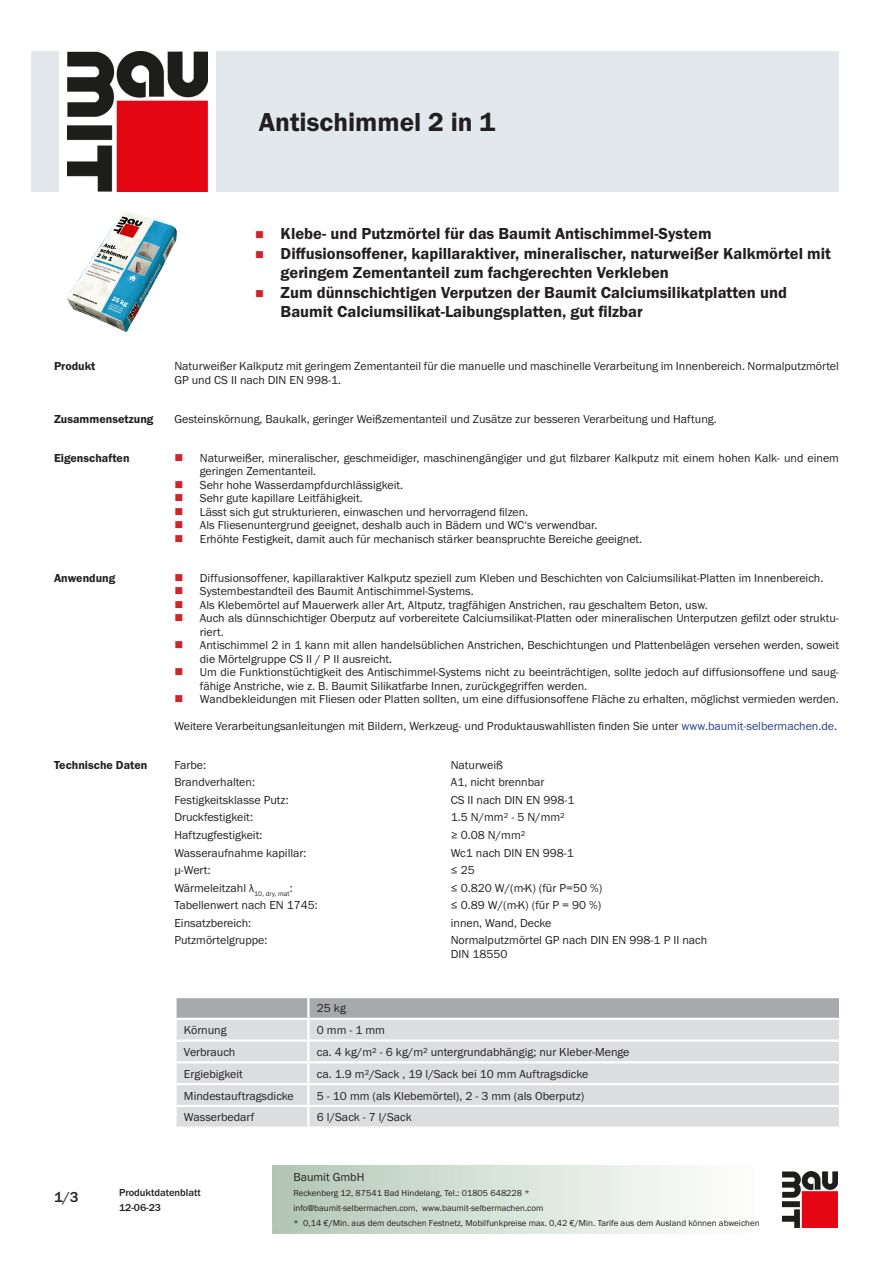
<style>
.page{position:relative;width:893px;height:1263px;background:#fff}
.page>*{position:absolute;margin:0;border:0;box-sizing:border-box;transform-origin:0 0}
.PDS_Produktname{font:27px "BM Franklin Gothic URW Dem";color:#231f20}
.t1{font:16.5px/19.5px "BM Franklin Gothic URW Dem";color:#231f20}
.t2{font:500 15px "BM Franklin Gothic URW";color:#231f20}
.PDS_Standard{font:12px/13.5px "BM Franklin Gothic URW Boo";color:#231f20}
.PDS_Standard_linksbü{font:12px/13.5px "BM Franklin Gothic URW Boo";color:#231f20}
.PDS_Header{font:12px "BM Franklin Gothic URW Dem";color:#231f20}
.t3{font:500 10.5px/15px "BM Franklin Gothic URW";color:#231f20}
.t4{font:9px/15px "BM Franklin Gothic URW Boo";color:#231f20}
.s1{color:#253f8e}
</style>
<div class="page">
<img style="left:782px;top:1171px;width:56px;height:56px">
<div style="left:32px;top:51px;width:27px;height:140px;background:#e2e8eb"></div>
<img style="left:68px;top:51px;width:139px;height:140px">
<div style="left:216px;top:51px;width:623px;height:140px;background:#e2e8eb"></div>
<img style="left:67px;top:213px;width:110px;height:119px">
<div style="left:177px;top:1063px;width:662px;height:63px;background:#dcdddf"></div>
<svg style="left:176px;top:997px;width:664px;height:64px;background:#cfd0d2"></svg>
<hr style="left:307px;top:1063px;width:2px;height:20px;background:#fff">
<hr style="left:174px;top:1083px;width:134px;height:2px;background:#fff">
<hr style="left:308px;top:1083px;width:533px;height:2px;background:#fff">
<hr style="left:307px;top:1085px;width:2px;height:20px;background:#fff">
<hr style="left:174px;top:1105px;width:134px;height:2px;background:#fff">
<hr style="left:308px;top:1105px;width:533px;height:2px;background:#fff">
<svg style="left:307px;top:1107px;width:2px;height:19px"></svg>
<p class="PDS_Produktname" style="left:259px;top:106px;width:238px">Antischimmel 2 in 1</p>
<p class="t1" style="left:281px;top:224px;width:432px">Klebe- und Putzmörtel für das Baumit Antischimmel-System</p>
<p class="t1" style="left:281px;top:244px;width:552px">Diffusionsoffener, kapillaraktiver, mineralischer, naturweißer Kalkmörtel mit geringem Zementanteil zum fachgerechten Verkleben</p>
<p class="t1" style="left:281px;top:283px;width:508px">Zum dünnschichtigen Verputzen der Baumit Calciumsilikatplatten und<br>Baumit Calciumsilikat-Laibungsplatten, gut filzbar</p>
<p class="PDS_Header" style="left:54px;top:359px;width:43px">Produkt</p>
<p class="PDS_Standard" style="left:174px;top:360px;width:666px">Naturweißer Kalkputz mit geringem Zementanteil für die manuelle und maschinelle Verarbeitung im Innenbereich. Normalputzmörtel<br>GP und CS II nach DIN EN 998-1.</p>
<p class="PDS_Header" style="left:54px;top:411px;width:101px">Zusammensetzung</p>
<p class="PDS_Standard" style="left:174px;top:412px;width:544px">Gesteinskörnung, Baukalk, geringer Weißzementanteil und Zusätze zur besseren Verarbeitung und Haftung.</p>
<p class="PDS_Header" style="left:54px;top:450px;width:77px">Eigenschaften</p>
<p class="PDS_Standard" style="left:200px;top:451px;width:641px">Naturweißer, mineralischer, geschmeidiger, maschinengängiger und gut filzbarer Kalkputz mit einem hohen Kalk- und einem geringen Zementanteil.</p>
<p class="PDS_Standard" style="left:200px;top:478px;width:205px">Sehr hohe Wasserdampfdurchlässigkeit.</p>
<p class="PDS_Standard" style="left:200px;top:492px;width:164px">Sehr gute kapillare Leitfähigkeit.</p>
<p class="PDS_Standard" style="left:200px;top:505px;width:330px">Lässt sich gut strukturieren, einwaschen und hervorragend filzen.</p>
<p class="PDS_Standard" style="left:200px;top:519px;width:399px">Als Fliesenuntergrund geeignet, deshalb auch in Bädern und WC‘s verwendbar.</p>
<p class="PDS_Standard" style="left:200px;top:532px;width:444px">Erhöhte Festigkeit, damit auch für mechanisch stärker beanspruchte Bereiche geeignet.</p>
<p class="PDS_Header" style="left:54px;top:570px;width:63px">Anwendung</p>
<p class="PDS_Standard" style="left:200px;top:571px;width:625px">Diffusionsoffener, kapillaraktiver Kalkputz speziell zum Kleben und Beschichten von Calciumsilikat-Platten im Innenbereich.</p>
<p class="PDS_Standard" style="left:200px;top:584px;width:275px">Systembestandteil des Baumit Antischimmel-Systems.</p>
<p class="PDS_Standard" style="left:200px;top:598px;width:509px">Als Klebemörtel auf Mauerwerk aller Art, Altputz, tragfähigen Anstrichen, rau geschaltem Beton, usw.</p>
<p class="PDS_Standard" style="left:200px;top:611px;width:641px">Auch als dünnschichtiger Oberputz auf vorbereitete Calciumsilikat-Platten oder mineralischen Unterputzen gefilzt oder struktu&shy;riert.</p>
<p class="PDS_Standard" style="left:200px;top:638px;width:641px">Antischimmel 2 in 1 kann mit allen handelsüblichen Anstrichen, Beschichtungen und Plattenbelägen versehen werden, soweit die Mörtelgruppe CS II / P II ausreicht.</p>
<p class="PDS_Standard" style="left:200px;top:665px;width:641px">Um die Funktionstüchtigkeit des Antischimmel-Systems nicht zu beeinträchtigen, sollte jedoch auf diffusionsoffene und saug&shy;fähige Anstriche, wie z. B. Baumit Silikatfarbe Innen, zurückgegriffen werden.</p>
<p class="PDS_Standard" style="left:200px;top:692px;width:640px">Wandbekleidungen mit Fliesen oder Platten sollten, um eine diffusionsoffene Fläche zu erhalten, möglichst vermieden werden.</p>
<p class="PDS_Standard" style="left:174px;top:719px;width:664px">Weitere Verarbeitungsanleitungen mit Bildern, Werkzeug- und Produktauswahllisten finden Sie unter <span class="s1">www.baumit-selbermachen.de</span>.</p>
<p class="PDS_Header" style="left:54px;top:757px;width:95px">Technische Daten</p>
<p class="PDS_Standard_linksbü" style="left:174px;top:758px;width:33px">Farbe:</p>
<p class="PDS_Standard_linksbü" style="left:451px;top:758px;width:54px">Naturweiß</p>
<p class="PDS_Standard_linksbü" style="left:174px;top:776px;width:82px">Brandverhalten:</p>
<p class="PDS_Standard_linksbü" style="left:451px;top:776px;width:95px">A1, nicht brennbar</p>
<p class="PDS_Standard_linksbü" style="left:174px;top:793px;width:116px">Festigkeitsklasse Putz:</p>
<p class="PDS_Standard_linksbü" style="left:451px;top:793px;width:125px">CS II nach DIN EN 998-1</p>
<p class="PDS_Standard_linksbü" style="left:174px;top:811px;width:80px">Druckfestigkeit:</p>
<p class="PDS_Standard_linksbü" style="left:451px;top:811px;width:116px">1.5 N/mm² - 5 N/mm²</p>
<p class="PDS_Standard_linksbü" style="left:174px;top:828px;width:90px">Haftzugfestigkeit:</p>
<p class="PDS_Standard_linksbü" style="left:451px;top:828px;width:76px">≥ 0.08 N/mm²</p>
<p class="PDS_Standard_linksbü" style="left:174px;top:846px;width:134px">Wasseraufnahme kapillar:</p>
<p class="PDS_Standard_linksbü" style="left:451px;top:846px;width:125px">Wc1 nach DIN EN 998-1</p>
<p class="PDS_Standard_linksbü" style="left:174px;top:863px;width:38px">μ-Wert:</p>
<p class="PDS_Standard_linksbü" style="left:451px;top:863px;width:26px">≤ 25</p>
<p class="PDS_Standard_linksbü" style="left:174px;top:881px;width:120px">Wärmeleitzahl λ<sub>10,</sub> <sub>dry,</sub> <sub>mat</sub>:</p>
<p class="PDS_Standard_linksbü" style="left:451px;top:881px;width:153px">≤ 0.820 W/(m·K) (für P=50 %)</p>
<p class="PDS_Standard_linksbü" style="left:174px;top:898px;width:145px">Tabellenwert nach EN 1745:</p>
<p class="PDS_Standard_linksbü" style="left:451px;top:898px;width:152px">≤ 0.89 W/(m·K) (für P = 90 %)</p>
<p class="PDS_Standard_linksbü" style="left:174px;top:916px;width:78px">Einsatzbereich:</p>
<p class="PDS_Standard_linksbü" style="left:451px;top:916px;width:102px">innen, Wand, Decke</p>
<p class="PDS_Standard_linksbü" style="left:174px;top:933px;width:95px">Putzmörtelgruppe:</p>
<p class="PDS_Standard_linksbü" style="left:451px;top:933px;width:258px">Normalputzmörtel GP nach DIN EN 998-1 P II nach<br>DIN 18550</p>
<p class="PDS_Standard_linksbü" style="left:317px;top:1002px;width:31px">25 kg</p>
<p class="PDS_Standard_linksbü" style="left:184px;top:1024px;width:44px">Körnung</p>
<p class="PDS_Standard_linksbü" style="left:317px;top:1024px;width:70px">0 mm - 1 mm</p>
<p class="PDS_Standard_linksbü" style="left:184px;top:1045px;width:53px">Verbrauch</p>
<p class="PDS_Standard_linksbü" style="left:317px;top:1045px;width:314px">ca. 4 kg/m² - 6 kg/m² untergrundabhängig; nur Kleber-Menge</p>
<p class="PDS_Standard_linksbü" style="left:184px;top:1067px;width:60px">Ergiebigkeit</p>
<p class="PDS_Standard_linksbü" style="left:317px;top:1067px;width:273px">ca. 1.9 m²/Sack , 19 l/Sack bei 10 mm Auftragsdicke</p>
<p class="PDS_Standard_linksbü" style="left:184px;top:1089px;width:111px">Mindestauftragsdicke</p>
<p class="PDS_Standard_linksbü" style="left:317px;top:1089px;width:269px">5 - 10 mm (als Klebemörtel), 2 - 3 mm (als Oberputz)</p>
<p class="PDS_Standard_linksbü" style="left:184px;top:1111px;width:72px">Wasserbedarf</p>
<p class="PDS_Standard_linksbü" style="left:317px;top:1111px;width:96px">6 l/Sack - 7 l/Sack</p>
<p class="t2" style="left:54px;top:1188px;width:26px">1/3</p>
<p class="t3" style="left:119px;top:1185px;width:83px">Produktdatenblatt<br>12-06-23</p>
<p class="PDS_Standard" style="left:293px;top:1170px;width:73px">Baumit GmbH</p>
<p class="t4" style="left:293px;top:1186px;width:468px">Reckenberg 12, 87541 Bad Hindelang, Tel.: 01805 648228 *<br>info@baumit-selbermachen.com, www.baumit-selbermachen.com<br>* 0,14 €/Min. aus dem deutschen Festnetz, Mobilfunkpreise max. 0,42 €/Min. Tarife aus dem Ausland können abweichen</p>
</div>
